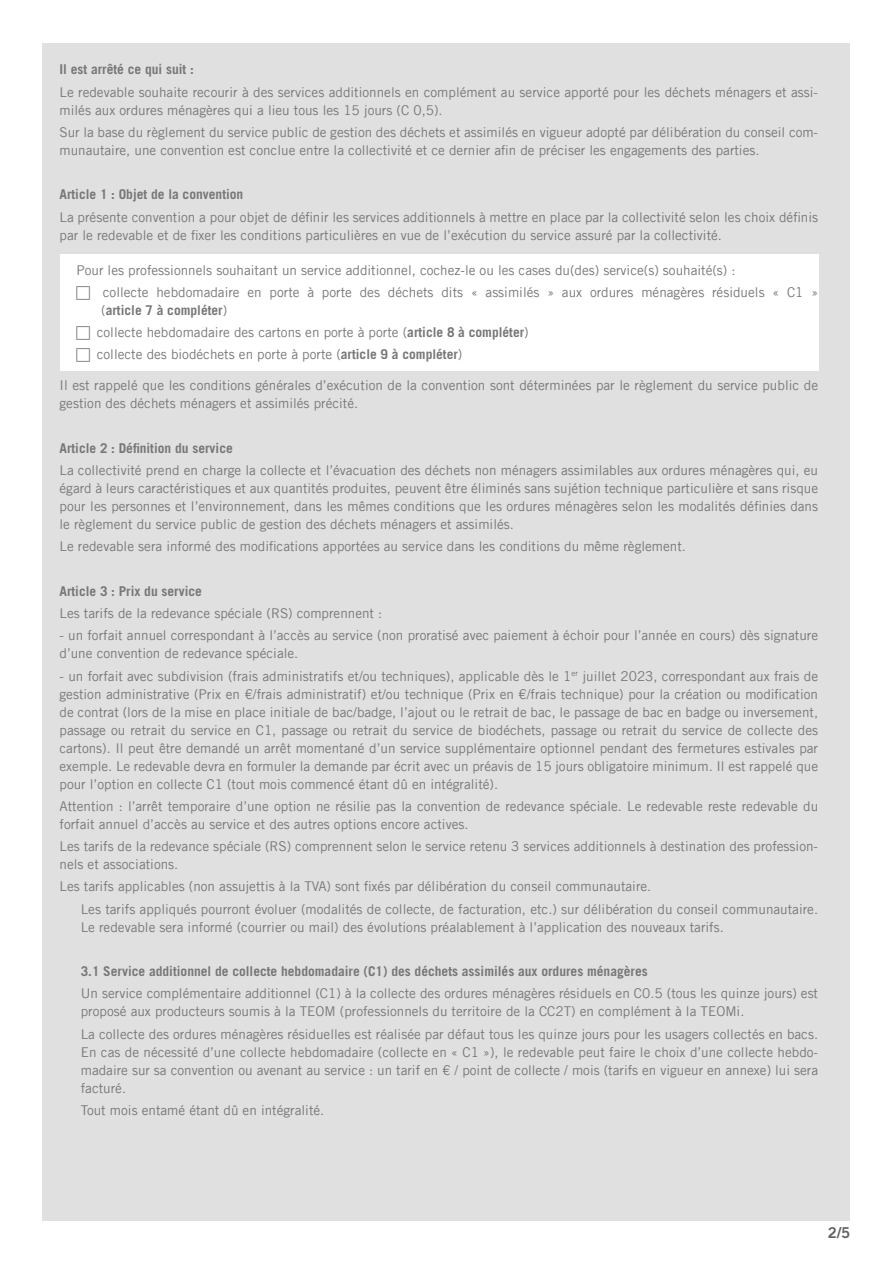
<style>
.page{position:relative;width:893px;height:1263px;background:#fff}
.page>*{position:absolute;margin:0;border:0;box-sizing:border-box;transform-origin:0 0}
.t1{font:15px "Trade Gothic LT Std Bd 2";color:#636366}
.t2{font:13.5px/18px "Trade Gothic LT";color:#777}
.t3{font:700 13.5px "Trade Gothic LT Std";color:#777}
.s1{font-family:"Trade Gothic LT Std";font-weight:700}
</style>
<div class="page">
<div style="left:43px;top:43px;width:807px;height:1177px;background:#e0e0e0"></div>
<div style="left:60px;top:254px;width:758px;height:117px;background:#fff"></div>
<p class="t3" style="left:60px;top:61px;width:136px">Il est arrêté ce qui suit :</p>
<p class="t2" style="left:60px;top:83px;width:760px">Le redevable souhaite recourir à des services additionnels en complément au service apporté pour les déchets ménagers et assi&shy;milés aux ordures ménagères qui a lieu tous les 15 jours (C 0,5).</p>
<p class="t2" style="left:60px;top:123px;width:760px">Sur la base du règlement du service public de gestion des déchets et assimilés en vigueur adopté par délibération du conseil com&shy;munautaire, une convention est conclue entre la collectivité et ce dernier afin de préciser les engagements des parties.</p>
<p class="t3" style="left:60px;top:186px;width:185px">Article 1 : Objet de la convention</p>
<p class="t2" style="left:60px;top:208px;width:760px">La présente convention a pour objet de définir les services additionnels à mettre en place par la collectivité selon les choix définis par le redevable et de fixer les conditions particulières en vue de l’exécution du service assuré par la collectivité.</p>
<p class="t2" style="left:77px;top:261px;width:661px">Pour les professionnels souhaitant un service additionnel, cochez-le ou les cases du(des) service(s) souhaité(s) :</p>
<p class="t2" style="left:101px;top:283px;width:718px">collecte hebdomadaire en porte à porte des déchets dits « assimilés » aux ordures ménagères résiduels « C1 » (<span class="s1">article 7 à compléter</span>)</p>
<p class="t2" style="left:97px;top:323px;width:433px">collecte hebdomadaire des cartons en porte à porte (<span class="s1">article 8 à compléter</span>)</p>
<p class="t2" style="left:97px;top:345px;width:367px">collecte des biodéchets en porte à porte (<span class="s1">article 9 à compléter</span>)</p>
<p class="t2" style="left:60px;top:376px;width:760px">Il est rappelé que les conditions générales d’exécution de la convention sont déterminées par le règlement du service public de gestion des déchets ménagers et assimilés précité.</p>
<p class="t3" style="left:60px;top:440px;width:175px">Article 2 : Définition du service</p>
<p class="t2" style="left:60px;top:461px;width:760px;text-align:justify">La collectivité prend en charge la collecte et l’évacuation des déchets non ménagers assimilables aux ordures ménagères qui, eu égard à leurs caractéristiques et aux quantités produites, peuvent être éliminés sans sujétion technique particulière et sans risque pour les personnes et l’environnement, dans les mêmes conditions que les ordures ménagères selon les modalités définies dans le règlement du service public de gestion des déchets ménagers et assimilés.</p>
<p class="t2" style="left:60px;top:537px;width:628px">Le redevable sera informé des modifications apportées au service dans les conditions du même règlement.</p>
<p class="t3" style="left:60px;top:583px;width:144px">Article 3 : Prix du service</p>
<p class="t2" style="left:60px;top:604px;width:324px">Les tarifs de la redevance spéciale (RS) comprennent :</p>
<p class="t2" style="left:60px;top:626px;width:760px">- un forfait annuel correspondant à l’accès au service (non proratisé avec paiement à échoir pour l’année en cours) dès signature d’une convention de redevance spéciale.</p>
<p class="t2" style="left:60px;top:666px;width:760px;text-align:justify">- un forfait avec subdivision (frais administratifs et/ou techniques), applicable dès le 1<sup>er</sup> juillet 2023, correspondant aux frais de gestion administrative (Prix en €/frais administratif) et/ou technique (Prix en €/frais technique) pour la création ou modification de contrat (lors de la mise en place initiale de bac/badge, l’ajout ou le retrait de bac, le passage de bac en badge ou inversement, passage ou retrait du service en C1, passage ou retrait du service de biodéchets, passage ou retrait du service de collecte des cartons). Il peut être demandé un arrêt momentané d’un service supplémentaire optionnel pendant des fermetures estivales par exemple. Le redevable devra en formuler la demande par écrit avec un préavis de 15 jours obligatoire minimum. Il est rappelé que pour l’option en collecte C1 (tout mois commencé étant dû en intégralité).</p>
<p class="t2" style="left:60px;top:797px;width:760px">Attention : l’arrêt temporaire d’une option ne résilie pas la convention de redevance spéciale. Le redevable reste redevable du forfait annuel d’accès au service et des autres options encore actives.</p>
<p class="t2" style="left:60px;top:837px;width:760px">Les tarifs de la redevance spéciale (RS) comprennent selon le service retenu 3 services additionnels à destination des profession&shy;nels et associations.</p>
<p class="t2" style="left:60px;top:877px;width:593px">Les tarifs applicables (non assujettis à la TVA) sont fixés par délibération du conseil communautaire.</p>
<p class="t2" style="left:81px;top:899px;width:739px">Les tarifs appliqués pourront évoluer (modalités de collecte, de facturation, etc.) sur délibération du conseil communautaire.<br>Le redevable sera informé (courrier ou mail) des évolutions préalablement à l’application des nouveaux tarifs.</p>
<p class="t3" style="left:81px;top:963px;width:569px">3.1 Service additionnel de collecte hebdomadaire (C1) des déchets assimilés aux ordures ménagères</p>
<p class="t2" style="left:81px;top:984px;width:739px">Un service complémentaire additionnel (C1) à la collecte des ordures ménagères résiduels en C0.5 (tous les quinze jours) est proposé aux producteurs soumis à la TEOM (professionnels du territoire de la CC2T) en complément à la TEOMi.</p>
<p class="t2" style="left:81px;top:1024px;width:739px;text-align:justify">La collecte des ordures ménagères résiduelles est réalisée par défaut tous les quinze jours pour les usagers collectés en bacs.<br>En cas de nécessité d’une collecte hebdomadaire (collecte en « C1 »), le redevable peut faire le choix d’une collecte hebdo&shy;madaire sur sa convention ou avenant au service : un tarif en € / point de collecte / mois (tarifs en vigueur en annexe) lui sera facturé.</p>
<p class="t2" style="left:81px;top:1101px;width:245px">Tout mois entamé étant dû en intégralité.</p>
<p class="t1" style="left:828px;top:1223px;width:24px">2/5</p>
</div>
